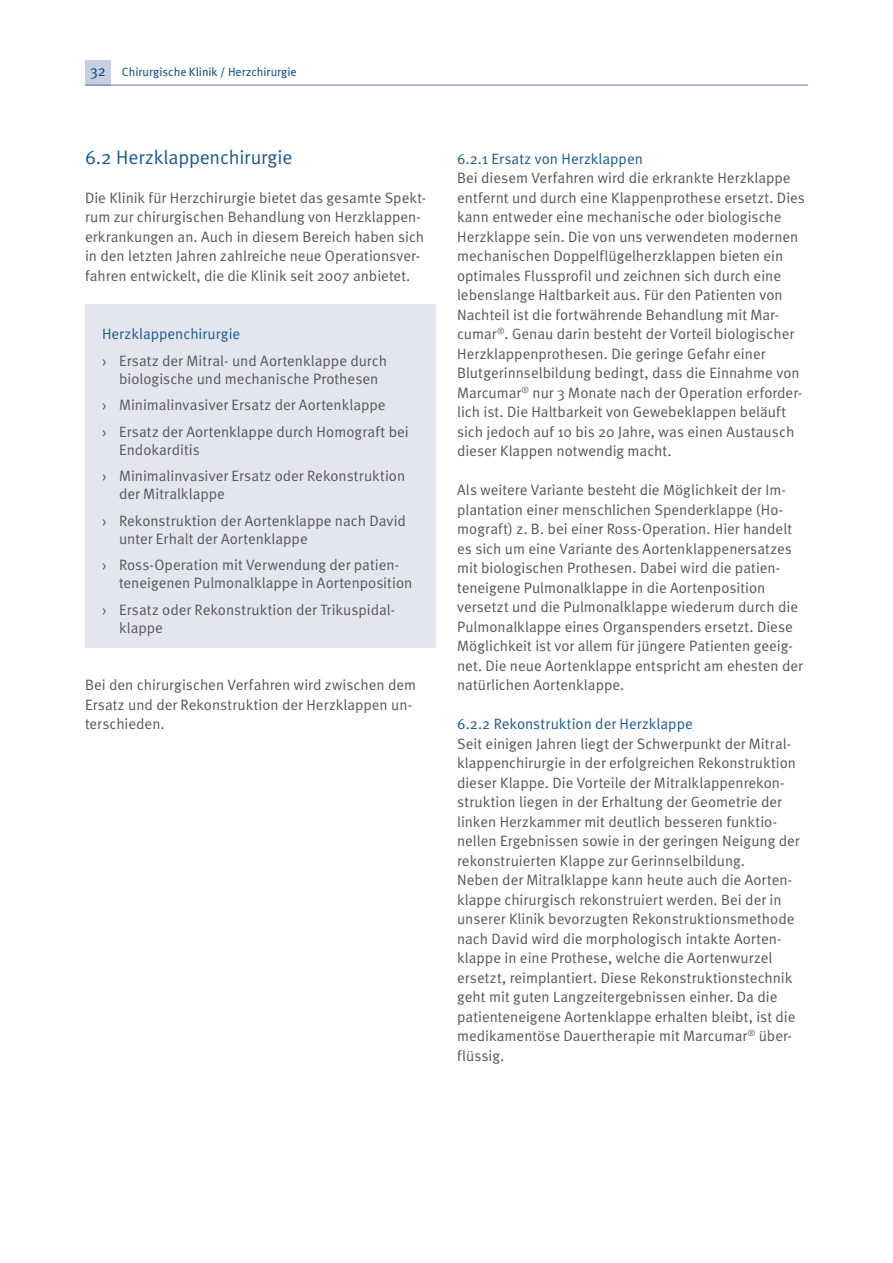
<style>
.page{position:relative;width:893px;height:1263px;background:#fff}
.page>*{position:absolute;margin:0;border:0;box-sizing:border-box;transform-origin:0 0}
.t1{font:19.5px "Meta Normal";letter-spacing:-.01em;color:#1e598d}
.t2{font:15px/19.5px "Meta Normal";color:#565757}
.t3{font:15px "Meta Normal";letter-spacing:.005em;color:#1e598d}
.t4{font:12px "Meta Normal";color:#004179}
.s1{font-size:15px}
</style>
<div class="page">
<div style="left:85px;top:60px;width:26px;height:25px;background:#c6cee0"></div>
<hr style="left:85px;top:85px;width:723px;height:1px;background:#597aa6">
<div style="left:85px;top:305px;width:351px;height:343px;background:#e3e6ef"></div>
<p class="t4" style="left:90px;top:65px;width:208px"><span class="s1">32</span> Chirurgische Klinik / Herzchirurgie</p>
<h1 class="t1" style="left:85px;top:146px;width:209px">6.2 Herzklappenchirurgie</h1>
<p class="t2" style="left:85px;top:188px;width:343px">Die Klinik für Herzchirurgie bietet das gesamte Spekt&shy;rum zur chirurgischen Behandlung von Herzklappen&shy;erkrankungen an. Auch in diesem Bereich haben sich in den letzten Jahren zahlreiche neue Operationsver&shy;fahren entwickelt, die die Klinik seit 2007 anbietet.</p>
<p class="t3" style="left:102px;top:325px;width:140px">Herzklappenchirurgie</p>
<p class="t2" style="left:102px;top:351px;width:286px;line-height:18px;text-align:center">› Ersatz der Mitral- und Aortenklappe durch biologische und mechanische Prothesen</p>
<p class="t2" style="left:102px;top:392px;width:308px;line-height:26.5px">› Minimalinvasiver Ersatz der Aortenklappe<br>› Ersatz der Aortenklappe durch Homograft bei</p>
<p class="t2" style="left:102px;top:436px;width:305px;line-height:26.5px;text-indent:17px">Endokarditis<br>› Minimalinvasiver Ersatz oder Rekonstruktion</p>
<p class="t2" style="left:102px;top:481px;width:305px;line-height:26.5px;text-indent:17px">der Mitralklappe<br>› Rekonstruktion der Aortenklappe nach David</p>
<p class="t2" style="left:102px;top:525px;width:299px;line-height:26.5px;text-indent:17px">unter Erhalt der Aortenklappe<br>› Ross-Operation mit Verwendung der patien-</p>
<p class="t2" style="left:102px;top:570px;width:312px;line-height:26.5px;text-indent:17px">teneigenen Pulmonalklappe in Aortenposition › Ersatz oder Rekonstruktion der Trikuspidal-</p>
<p class="t2" style="left:119px;top:618px;width:45px">klappe</p>
<p class="t2" style="left:85px;top:675px;width:333px">Bei den chirurgischen Verfahren wird zwischen dem<br>Ersatz und der Rekonstruktion der Herzklappen un&shy;terschieden.</p>
<p class="t3" style="left:457px;top:150px;width:187px">6.2.1 Ersatz von Herzklappen</p>
<p class="t2" style="left:457px;top:168px;width:349px">Bei diesem Verfahren wird die erkrankte Herzklappe entfernt und durch eine Klappenprothese ersetzt. Dies kann entweder eine mechanische oder biologische Herzklappe sein. Die von uns verwendeten modernen mechanischen Doppelflügelherzklappen bieten ein optimales Flussprofil und zeichnen sich durch eine lebenslange Haltbarkeit aus. Für den Patienten von Nachteil ist die fortwährende Behandlung mit Mar&shy;cumar<sup>®</sup>. Genau darin besteht der Vorteil biologischer Herzklappenprothesen. Die geringe Gefahr einer Blutgerinnselbildung bedingt, dass die Einnahme von Marcumar<sup>®</sup> nur 3 Monate nach der Operation erforder&shy;lich ist. Die Haltbarkeit von Gewebeklappen beläuft sich jedoch auf 10 bis 20 Jahre, was einen Austausch dieser Klappen notwendig macht.</p>
<p class="t2" style="left:457px;top:480px;width:347px">Als weitere Variante besteht die Möglichkeit der Im&shy;plantation einer menschlichen Spenderklappe (Ho&shy;mograft) z. B. bei einer Ross-Operation. Hier handelt es sich um eine Variante des Aortenklappenersatzes mit biologischen Prothesen. Dabei wird die patien&shy;teneigene Pulmonalklappe in die Aortenposition versetzt und die Pulmonalklappe wiederum durch die Pulmonalklappe eines Organspenders ersetzt. Diese Möglichkeit ist vor allem für jüngere Patienten geeig&shy;net. Die neue Aortenklappe entspricht am ehesten der natürlichen Aortenklappe.</p>
<p class="t3" style="left:457px;top:715px;width:237px">6.2.2 Rekonstruktion der Herzklappe</p>
<p class="t2" style="left:457px;top:734px;width:344px">Seit einigen Jahren liegt der Schwerpunkt der Mitral&shy;klappenchirurgie in der erfolgreichen Rekonstruktion dieser Klappe. Die Vorteile der Mitralklappenrekon&shy;struktion liegen in der Erhaltung der Geometrie der linken Herzkammer mit deutlich besseren funktio&shy;nellen Ergebnissen sowie in der geringen Neigung der rekonstruierten Klappe zur Gerinnselbildung.<br>Neben der Mitralklappe kann heute auch die Aorten&shy;klappe chirurgisch rekonstruiert werden. Bei der in unserer Klinik bevorzugten Rekonstruktionsmethode nach David wird die morphologisch intakte Aorten&shy;klappe in eine Prothese, welche die Aortenwurzel ersetzt, reimplantiert. Diese Rekonstruktionstechnik geht mit guten Langzeitergebnissen einher. Da die patienteneigene Aortenklappe erhalten bleibt, ist die medikamentöse Dauertherapie mit Marcumar<sup>®</sup> über&shy;flüssig.</p>
</div>
